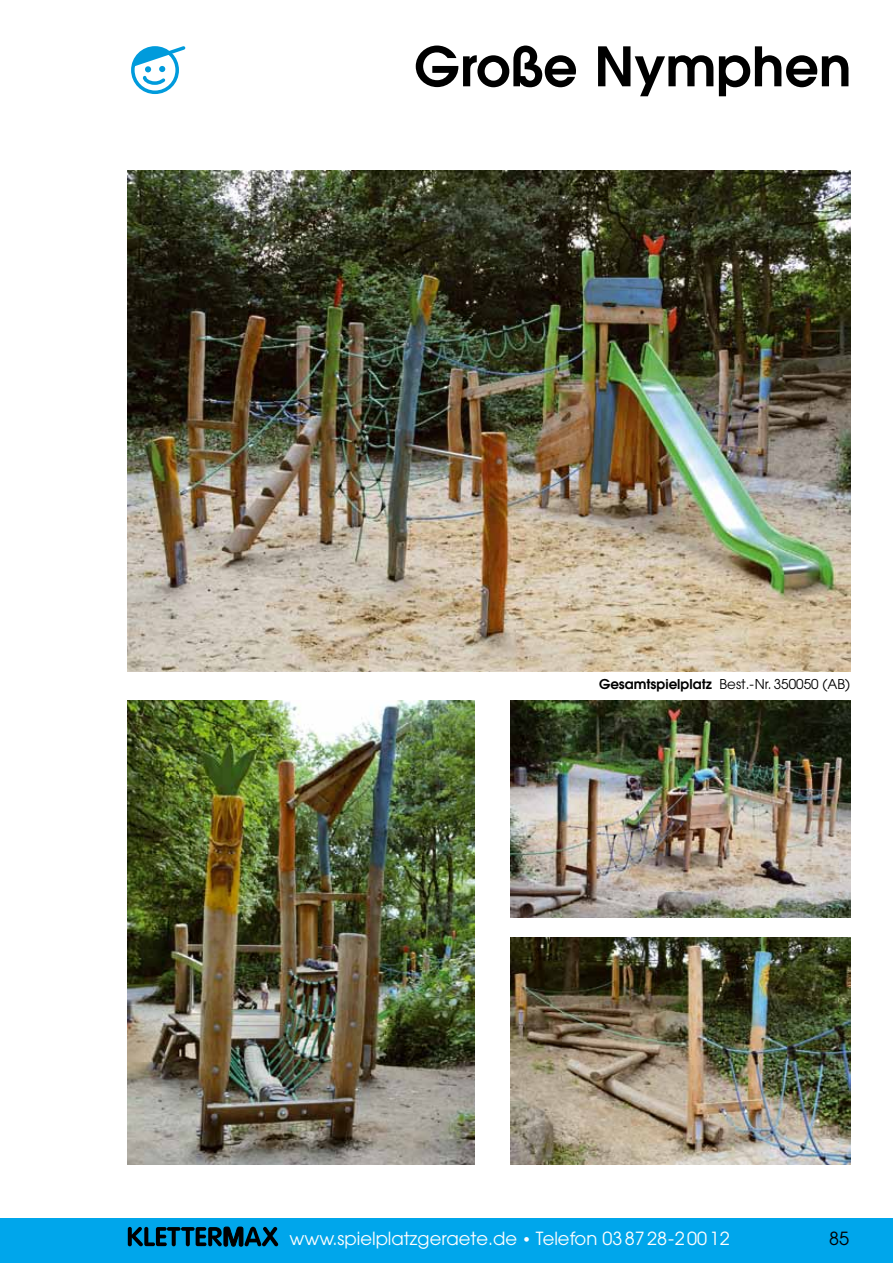
<style>
.page{position:relative;width:893px;height:1263px;background:#fff}
.page>*{position:absolute;margin:0;border:0;box-sizing:border-box;transform-origin:0 0}
.t1{font:600 54px "Avant Garde";color:#000}
.t2{font:18px "Avant Garde";color:#fff}
.t3{font:18px "Avant Garde";color:#000}
.t4{font:13.5px "Avant Garde";color:#000}
.s1{font-weight:600}
.s2{font-size:15px}
</style>
<div class="page">
<div style="left:0;top:1218px;width:893px;height:45px;background:#00a6eb"></div>
<svg style="left:128px;top:1227px;width:150px;height:19px"></svg>
<div style="left:131px;top:46px;width:48px;height:48px;border:4px solid #009bdc;border-radius:50%"></div>
<svg style="left:131px;top:46px;width:55px;height:41px"></svg>
<img style="left:128px;top:701px;width:346px;height:463px">
<img style="left:510px;top:701px;width:340px;height:217px">
<img style="left:510px;top:937px;width:340px;height:227px">
<img style="left:128px;top:170px;width:722px;height:502px">
<h1 class="t1" style="left:414px;top:31px;width:439px">Große Nymphen</h1>
<p class="t4" style="left:599px;top:676px;width:253px"><span class="s1">Gesamtspielplatz</span> Best.-Nr. 350050 (AB)</p>
<p class="t2" style="left:289px;top:1228px;width:442px">www.spielplatzgeraete.de <span class="s2">•</span> Telefon 03 8728-20012</p>
<p class="t3" style="left:829px;top:1228px;width:21px">85</p>
</div>
